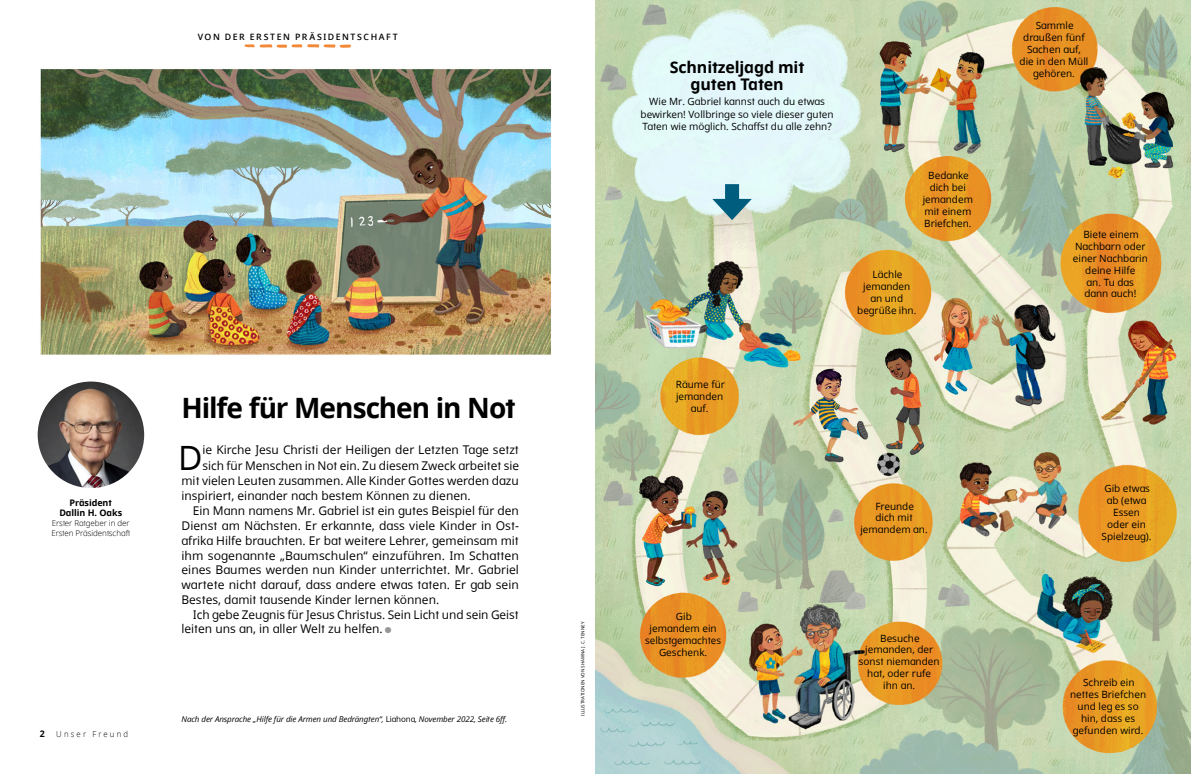
<style>
.page{position:relative;width:1191px;height:774px;background:#fff}
.page>*{position:absolute;margin:0;border:0;box-sizing:border-box;transform-origin:0 0}
.p1_first{font:33.5px "Dots Solidlds Lat";color:#000}
.t1{font:700 28px "Dots Solidlds Lat";letter-spacing:-.035em;color:#000}
.t2{font:700 16px/17px "Dots Solidlds Lat";letter-spacing:-.01em;color:#000;text-align:center}
.p1{font:12px/14.8px "Dots Solidlds Lat";color:#000;text-align:justify}
.p1_first-2{font:12px "Dots Solidlds Lat";color:#000}
.p2_bullet-1_CUSTOM{font:10px/11.9px "Dots Solidlds Lat";color:#000;text-align:center}
.p2_first{font:10px/12.8px "Dots Solidlds Lat";color:#000;text-align:center}
.t3{font:700 9.2px "Dots Solidlds Lat";color:#000;scale:.95 1}
.p1_author-name{font:700 9px/10.5px "Dots Solidlds Lat";letter-spacing:-.005em;color:#000;text-align:center}
.t4{font:600 8.8px "Dots Solidlds Lat";letter-spacing:.18em;color:#000}
.Folio_L_verso{font:300 8.2px "Dots Solidlds Lat";letter-spacing:.28em;color:#000;scale:.95 1}
.t5{font:italic 8px "Dots Solidlds Lat";letter-spacing:-.01em;color:#000}
.p1_author-role{font:300 8px/10px "Dots Solidlds Lat";letter-spacing:-.005em;color:#000}
.p1_figure_image_credit_first__p1_aside_i{font:4.5px "Dots Solidlds Lat";color:#000}
.s1{font-family:"Ding P Ilds Dpi";font-size:8.5px;color:#969798}
.s2{font-style:normal}
</style>
<div class="page">
<svg style="left:244px;top:44px;width:107px;height:4px"></svg>
<img style="left:36px;top:380px;width:110px;height:110px;border-radius:55px">
<div style="left:34px;top:378px;width:114px;height:114px;border:4px solid #fff;border-radius:50%"></div>
<img style="left:40px;top:69px;width:511px;height:286px">
<img style="left:595px;top:0;width:596px;height:774px">
<div style="left:725px;top:184px;width:14px;height:23px;background:#005d7e"></div>
<svg style="left:712px;top:199px;width:40px;height:21px"></svg>
<p class="t4" style="left:198px;top:30px;width:201px">VON DER ERSTEN PRÄSIDENTSCHAFT</p>
<p class="p1_author-name" style="left:59px;top:497px;width:64px">Präsident<br>Dallin H. Oaks</p>
<p class="p1_author-role" style="left:51px;top:518px;width:80px">Erster Ratgeber in der<br>Ersten Präsidentschaft</p>
<p class="t3" style="left:40px;top:727px;width:7px">2</p>
<p class="Folio_L_verso" style="left:56px;top:728px;width:77px">Unser Freund</p>
<p class="t1" style="left:181px;top:387px;width:336px">Hilfe für Menschen in Not</p>
<p class="p1_first" style="left:178px;top:433px;width:26px">D</p>
<p class="p1_first-2" style="left:203px;top:441px;width:318px">ie Kirche Jesu Christi der Heiligen der Letzten Tage setzt</p>
<p class="p1_first-2" style="left:203px;top:457px;width:318px">sich für Menschen in Not ein. Zu diesem Zweck arbeitet sie</p>
<p class="p1_first-2" style="left:181px;top:472px;width:339px">mit vielen Leuten zusammen. Alle Kinder Gottes werden dazu</p>
<p class="p1_first-2" style="left:181px;top:487px;width:291px">inspiriert, einander nach bestem Können zu dienen.</p>
<p class="p1" style="left:181px;top:503px;width:339px;text-indent:11px">Ein Mann namens Mr. Gabriel ist ein gutes Beispiel für den Dienst am Nächsten. Er erkannte, dass viele Kinder in Ost&shy;afrika Hilfe brauchten. Er bat weitere Lehrer, gemeinsam mit ihm sogenannte „Baumschulen“ einzuführen. Im Schatten eines Baumes werden nun Kinder unterrichtet. Mr. Gabriel wartete nicht darauf, dass andere etwas taten. Er gab sein Bestes, damit tausende Kinder lernen können.</p>
<p class="p1" style="left:181px;top:607px;width:339px;text-indent:11px">Ich gebe Zeugnis für Jesus Christus. Sein Licht und sein Geist leiten uns an, in aller Welt zu helfen. <span class="s1">●</span></p>
<p class="t5" style="left:181px;top:713px;width:327px">Nach der Ansprache „Hilfe für die Armen und Bedrängten“, <span class="s2">Liahona</span>, November 2022, Seite 6ff.</p>
<p class="p1_figure_image_credit_first__p1_aside_i" style="left:579px;top:716px;width:96px;rotate:-90deg">ILLUSTRATIONEN VON SHAWNA J. C. TENNEY</p>
<p class="t2" style="left:670px;top:59px;width:136px">Schnitzeljagd mit guten Taten</p>
<p class="p2_first" style="left:640px;top:95px;width:195px">Wie Mr. Gabriel kannst auch du etwas bewirken! Vollbringe so viele dieser guten<br>Taten wie möglich. Schaffst du alle zehn?</p>
<p class="p2_bullet-1_CUSTOM" style="left:922px;top:169px;width:52px">Bedanke dich bei jemandem mit einem<br>Briefchen.</p>
<p class="p2_bullet-1_CUSTOM" style="left:857px;top:268px;width:61px">Lächle jemanden an und begrüße ihn.</p>
<p class="p2_bullet-1_CUSTOM" style="left:676px;top:379px;width:51px">Räume für jemanden auf.</p>
<p class="p2_bullet-1_CUSTOM" style="left:645px;top:611px;width:77px">Gib<br>jemandem ein selbstgemachtes<br>Geschenk.</p>
<p class="p2_bullet-1_CUSTOM" style="left:860px;top:500px;width:69px">Freunde<br>dich mit jemandem an.</p>
<p class="p2_bullet-1_CUSTOM" style="left:858px;top:632px;width:82px">Besuche jemanden, der sonst niemanden hat, oder rufe ihn an.</p>
<p class="p2_bullet-1_CUSTOM" style="left:1019px;top:20px;width:70px">Sammle draußen fünf<br>Sachen auf, die in den Müll gehören.</p>
<p class="p2_bullet-1_CUSTOM" style="left:1072px;top:228px;width:76px">Biete einem<br>Nachbarn oder einer Nachbarin deine Hilfe<br>an. Tu das<br>dann auch!</p>
<p class="p2_bullet-1_CUSTOM" style="left:1101px;top:483px;width:52px">Gib etwas ab (etwa<br>Essen oder ein<br>Spielzeug).</p>
<p class="p2_bullet-1_CUSTOM" style="left:1070px;top:676px;width:77px">Schreib ein nettes Briefchen und leg es so hin, dass es gefunden wird.</p>
</div>
